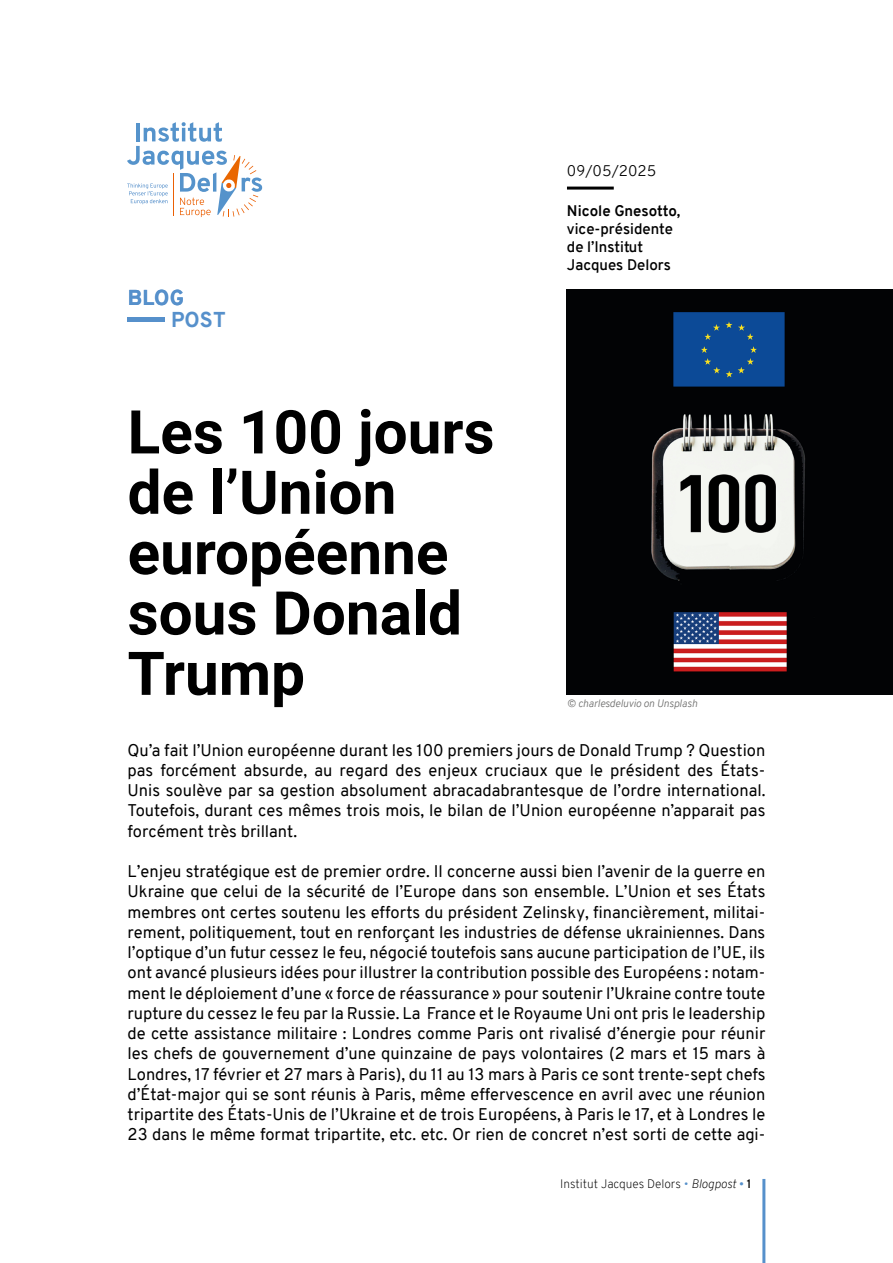
<style>
.page{position:relative;width:893px;height:1263px;background:#fff}
.page>*{position:absolute;margin:0;border:0;box-sizing:border-box;transform-origin:0 0}
.t1{font:700 60.3px/60.3px "Roboto";color:#000}
.t2{font:800 21px "Overpass";letter-spacing:.01em;color:#5690cb}
.t3{font:16.5px/20.2px "Overpass";color:#000;text-align:justify}
.t4{font:600 15px/18px "Overpass";color:#000}
.t5{font:700 15px "Overpass";color:#000}
.t6{font:300 15px "Overpass";color:#000}
.t7{font:200 12px "Overpass";color:#000}
.t8{font:italic 300 10.5px "Overpass";letter-spacing:-.01em;color:#6f6f6e}
.s1{color:#5690cb}
.s2{font-style:italic}
.s3{font-weight:300;color:#5690cb}
.s4{font-weight:600}
</style>
<div class="page">
<hr style="left:762px;top:1179px;width:3px;height:84px;background:#5690cb">
<div style="left:128px;top:317px;width:37px;height:5px;background:#5690cb"></div>
<img style="left:567px;top:290px;width:326px;height:405px">
<hr style="left:567px;top:187px;width:47px;height:3px;background:#000">
<svg style="left:127px;top:122px;width:135px;height:95px"></svg>
<p class="t2" style="left:128px;top:283px;width:58px">BLOG</p>
<p class="t2" style="left:171px;top:305px;width:56px">POST</p>
<h1 class="t1" style="left:128px;top:400px;width:368px">Les 100 jours de l’Union européenne sous Donald<br>Trump</h1>
<p class="t6" style="left:567px;top:160px;width:91px">09/05/2025</p>
<p class="t5" style="left:567px;top:200px;width:115px">Nicole Gnesotto,</p>
<p class="t4" style="left:567px;top:219px;width:107px">vice-présidente de l’Institut<br>Jacques Delors</p>
<p class="t8" style="left:567px;top:696px;width:132px">© charlesdeluvio on Unsplash</p>
<p class="t3" style="left:128px;top:740px;width:639px">Qu’a fait l’Union européenne durant les 100 premiers jours de Donald Trump ? Question pas forcément absurde, au regard des enjeux cruciaux que le président des États-Unis soulève par sa gestion absolument abracadabrantesque de l’ordre international.<br>Toutefois, durant ces mêmes trois mois, le bilan de l’Union européenne n’apparait pas forcément très brillant.</p>
<p class="t3" style="left:128px;top:861px;width:639px">L’enjeu stratégique est de premier ordre. Il concerne aussi bien l’avenir de la guerre en Ukraine que celui de la sécurité de l’Europe dans son ensemble. L’Union et ses États membres ont certes soutenu les efforts du président Zelinsky, financièrement, militai&shy;rement, politiquement, tout en renforçant les industries de défense ukrainiennes. Dans l’optique d’un futur cessez le feu, négocié toutefois sans aucune participation de l’UE, ils ont avancé plusieurs idées pour illustrer la contribution possible des Européens : notam&shy;ment le déploiement d’une « force de réassurance » pour soutenir l’Ukraine contre toute rupture du cessez le feu par la Russie. La France et le Royaume Uni ont pris le leadership de cette assistance militaire : Londres comme Paris ont rivalisé d’énergie pour réunir les chefs de gouvernement d’une quinzaine de pays volontaires (2 mars et 15 mars à Londres, 17 février et 27 mars à Paris), du 11 au 13 mars à Paris ce sont trente-sept chefs d’État-major qui se sont réunis à Paris, même effervescence en avril avec une réunion tripartite des États-Unis de l’Ukraine et de trois Européens, à Paris le 17, et à Londres le 23 dans le même format tripartite, etc. etc. Or rien de concret n’est sorti de cette agi-</p>
<p class="t7" style="left:560px;top:1175px;width:193px">Institut Jacques Delors <span class="s1">•</span> <span class="s2">Blogpost</span> <span class="s3">•</span> <span class="s4">1</span></p>
</div>
